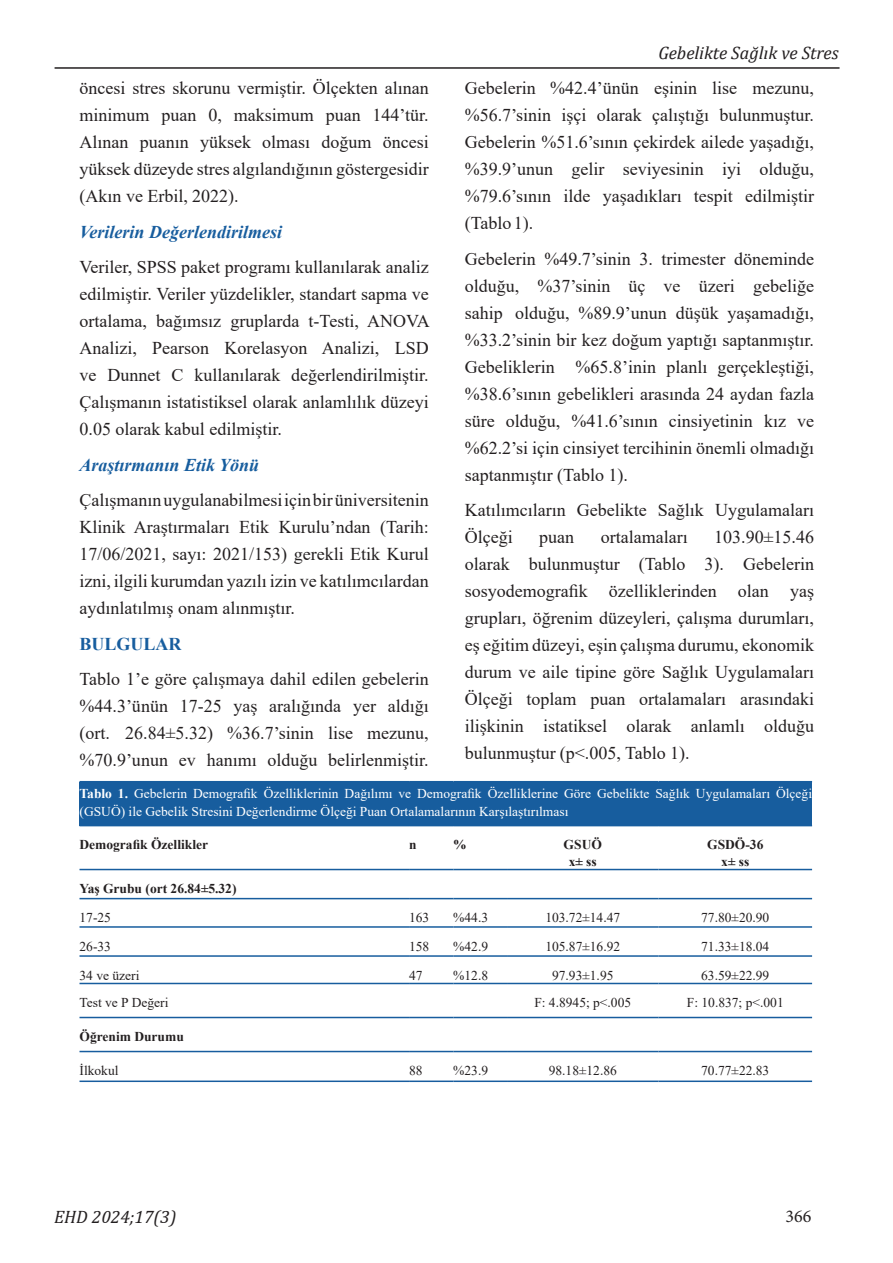
<style>
.page{position:relative;width:893px;height:1263px;background:#fff}
.page>*{position:absolute;margin:0;border:0;box-sizing:border-box;transform-origin:0 0}
.metin_gövde{font:18px/27px "Times New Roman";color:#231f20;text-align:justify}
.metin_gövde_başlık_2{font:italic 700 18px "Times New Roman";color:#175d9e}
.t1{font:italic 18px "Cambria";color:#231f20}
.metin_gövde_başlık_1{font:700 18px "Times New Roman";color:#175d9e}
.t2{font:18px "Minion Pro";color:#231f20}
.metin_gövde-2{font:13.5px/18px "Times New Roman";color:#fff}
.Table_Paragraph{font:13.5px "Times New Roman";color:#231f20}
.Table_Paragraph-2{font:700 13.5px "Times New Roman";color:#231f20}
.s1{font-weight:700}
</style>
<div class="page">
<hr style="left:55px;top:67px;width:784px;height:2px;background:#231f20">
<div style="left:79px;top:782px;width:733px;height:44px;background:#175d9e"></div>
<hr style="left:79px;top:781px;width:330px;height:1px;background:#175d9e">
<hr style="left:409px;top:781px;width:44px;height:1px;background:#175d9e">
<hr style="left:453px;top:781px;width:54px;height:1px;background:#175d9e">
<hr style="left:507px;top:781px;width:151px;height:1px;background:#175d9e">
<hr style="left:658px;top:781px;width:154px;height:1px;background:#175d9e">
<hr style="left:79px;top:869px;width:330px;height:1px;background:#175d9e">
<hr style="left:409px;top:869px;width:44px;height:1px;background:#175d9e">
<hr style="left:453px;top:869px;width:54px;height:1px;background:#175d9e">
<hr style="left:507px;top:869px;width:151px;height:1px;background:#175d9e">
<hr style="left:658px;top:869px;width:154px;height:1px;background:#175d9e">
<hr style="left:79px;top:898px;width:330px;height:1px;background:#175d9e">
<hr style="left:409px;top:898px;width:44px;height:1px;background:#175d9e">
<hr style="left:453px;top:898px;width:54px;height:1px;background:#175d9e">
<hr style="left:507px;top:898px;width:151px;height:1px;background:#175d9e">
<hr style="left:658px;top:898px;width:154px;height:1px;background:#175d9e">
<hr style="left:79px;top:926px;width:330px;height:2px;background:#175d9e">
<hr style="left:409px;top:926px;width:44px;height:2px;background:#175d9e">
<hr style="left:453px;top:926px;width:54px;height:2px;background:#175d9e">
<hr style="left:507px;top:926px;width:151px;height:2px;background:#175d9e">
<hr style="left:658px;top:926px;width:154px;height:2px;background:#175d9e">
<hr style="left:79px;top:955px;width:330px;height:2px;background:#175d9e">
<hr style="left:409px;top:955px;width:44px;height:2px;background:#175d9e">
<hr style="left:453px;top:955px;width:54px;height:2px;background:#175d9e">
<hr style="left:507px;top:955px;width:151px;height:2px;background:#175d9e">
<hr style="left:658px;top:955px;width:154px;height:2px;background:#175d9e">
<hr style="left:79px;top:983px;width:330px;height:1px;background:#175d9e">
<hr style="left:409px;top:983px;width:44px;height:1px;background:#175d9e">
<hr style="left:453px;top:983px;width:54px;height:1px;background:#175d9e">
<hr style="left:507px;top:983px;width:151px;height:1px;background:#175d9e">
<hr style="left:658px;top:983px;width:154px;height:1px;background:#175d9e">
<hr style="left:79px;top:1017px;width:330px;height:1px;background:#175d9e">
<hr style="left:409px;top:1017px;width:44px;height:1px;background:#175d9e">
<hr style="left:453px;top:1017px;width:54px;height:1px;background:#175d9e">
<hr style="left:507px;top:1017px;width:151px;height:1px;background:#175d9e">
<hr style="left:658px;top:1017px;width:154px;height:1px;background:#175d9e">
<hr style="left:79px;top:1051px;width:330px;height:1px;background:#175d9e">
<hr style="left:409px;top:1051px;width:44px;height:1px;background:#175d9e">
<hr style="left:453px;top:1051px;width:54px;height:1px;background:#175d9e">
<hr style="left:507px;top:1051px;width:151px;height:1px;background:#175d9e">
<hr style="left:658px;top:1051px;width:154px;height:1px;background:#175d9e">
<hr style="left:79px;top:1080px;width:330px;height:2px;background:#175d9e">
<hr style="left:409px;top:1080px;width:44px;height:2px;background:#175d9e">
<hr style="left:453px;top:1080px;width:54px;height:2px;background:#175d9e">
<hr style="left:507px;top:1080px;width:151px;height:2px;background:#175d9e">
<hr style="left:658px;top:1080px;width:154px;height:2px;background:#175d9e">
<p class="t1" style="left:658px;top:40px;width:182px">Gebelikte Sağlık ve Stres</p>
<p class="metin_gövde" style="left:79px;top:74px;width:351px">öncesi stres skorunu vermiştir. Ölçekten alınan minimum puan 0, maksimum puan 144’tür.<br>Alınan puanın yüksek olması doğum öncesi yüksek düzeyde stres algılandığının göstergesidir (Akın ve Erbil, 2022).</p>
<p class="metin_gövde_başlık_2" style="left:79px;top:219px;width:204px">Verilerin Değerlendirilmesi</p>
<p class="metin_gövde" style="left:79px;top:253px;width:352px">Veriler, SPSS paket programı kullanılarak analiz edilmiştir. Veriler yüzdelikler, standart sapma ve ortalama, bağımsız gruplarda t-Testi, ANOVA Analizi, Pearson Korelasyon Analizi, LSD ve Dunnet C kullanılarak değerlendirilmiştir.<br>Çalışmanın istatistiksel olarak anlamlılık düzeyi 0.05 olarak kabul edilmiştir.</p>
<p class="metin_gövde_başlık_2" style="left:79px;top:452px;width:181px">Araştırmanın Etik Yönü</p>
<p class="metin_gövde" style="left:79px;top:486px;width:351px">Çalışmanın uygulanabilmesi için bir üniversitenin Klinik Araştırmaları Etik Kurulu’ndan (Tarih:<br>17/06/2021, sayı: 2021/153) gerekli Etik Kurul izni, ilgili kurumdan yazılı izin ve katılımcılardan aydınlatılmış onam alınmıştır.</p>
<p class="metin_gövde_başlık_1" style="left:79px;top:631px;width:104px">BULGULAR</p>
<p class="metin_gövde" style="left:79px;top:665px;width:351px">Tablo 1’e göre çalışmaya dahil edilen gebelerin %44.3’ünün 17-25 yaş aralığında yer aldığı (ort. 26.84±5.32) %36.7’sinin lise mezunu, %70.9’unun ev hanımı olduğu belirlenmiştir.</p>
<p class="metin_gövde" style="left:465px;top:74px;width:351px">Gebelerin %42.4’ünün eşinin lise mezunu, %56.7’sinin işçi olarak çalıştığı bulunmuştur.<br>Gebelerin %51.6’sının çekirdek ailede yaşadığı, %39.9’unun gelir seviyesinin iyi olduğu, %79.6’sının ilde yaşadıkları tespit edilmiştir (Tablo 1).</p>
<p class="metin_gövde" style="left:465px;top:245px;width:351px">Gebelerin %49.7’sinin 3. trimester döneminde olduğu, %37’sinin üç ve üzeri gebeliğe sahip olduğu, %89.9’unun düşük yaşamadığı, %33.2’sinin bir kez doğum yaptığı saptanmıştır.<br>Gebeliklerin %65.8’inin planlı gerçekleştiği, %38.6’sının gebelikleri arasında 24 aydan fazla süre olduğu, %41.6’sının cinsiyetinin kız ve %62.2’si için cinsiyet tercihinin önemli olmadığı saptanmıştır (Tablo 1).</p>
<p class="metin_gövde" style="left:465px;top:496px;width:351px">Katılımcıların Gebelikte Sağlık Uygulamaları<br>Ölçeği</p>
<p class="metin_gövde" style="left:539px;top:523px;width:36px">puan</p>
<p class="metin_gövde" style="left:601px;top:523px;width:88px">ortalamaları</p>
<p class="metin_gövde" style="left:465px;top:523px;width:351px;text-indent:249px">103.90±15.46 olarak bulunmuştur (Tablo 3). Gebelerin sosyodemografik özelliklerinden olan yaş grupları, öğrenim düzeyleri, çalışma durumları, eş eğitim düzeyi, eşin çalışma durumu, ekonomik durum ve aile tipine göre Sağlık Uygulamaları Ölçeği toplam puan ortalamaları arasındaki ilişkinin istatiksel olarak anlamlı olduğu bulunmuştur (p&lt;.005, Tablo 1).</p>
<p class="metin_gövde-2" style="left:79px;top:784px;width:734px"><span class="s1">Tablo 1.</span> Gebelerin Demografik Özelliklerinin Dağılımı ve Demografik Özelliklerine Göre Gebelikte Sağlık Uygulamaları Ölçeği (GSUÖ) ile Gebelik Stresini Değerlendirme Ölçeği Puan Ortalamalarının Karşılaştırılması</p>
<p class="Table_Paragraph-2" style="left:79px;top:835px;width:130px">Demografik Özellikler</p>
<p class="Table_Paragraph-2" style="left:409px;top:835px;width:9px">n</p>
<p class="Table_Paragraph-2" style="left:453px;top:835px;width:15px">%</p>
<p class="Table_Paragraph-2" style="left:564px;top:835px;width:40px">GSUÖ</p>
<p class="Table_Paragraph-2" style="left:569px;top:851px;width:30px">x± ss</p>
<p class="Table_Paragraph-2" style="left:707px;top:835px;width:58px">GSDÖ-36</p>
<p class="Table_Paragraph-2" style="left:721px;top:851px;width:30px">x± ss</p>
<p class="Table_Paragraph-2" style="left:79px;top:879px;width:159px">Yaş Grubu (ort 26.84±5.32)</p>
<p class="Table_Paragraph" style="left:79px;top:908px;width:33px">17-25</p>
<p class="Table_Paragraph" style="left:409px;top:908px;width:22px">163</p>
<p class="Table_Paragraph" style="left:453px;top:908px;width:36px">%44.3</p>
<p class="Table_Paragraph" style="left:545px;top:908px;width:76px">103.72±14.47</p>
<p class="Table_Paragraph" style="left:701px;top:908px;width:70px">77.80±20.90</p>
<p class="Table_Paragraph" style="left:79px;top:936px;width:33px">26-33</p>
<p class="Table_Paragraph" style="left:409px;top:936px;width:22px">158</p>
<p class="Table_Paragraph" style="left:453px;top:936px;width:36px">%42.9</p>
<p class="Table_Paragraph" style="left:545px;top:936px;width:76px">105.87±16.92</p>
<p class="Table_Paragraph" style="left:701px;top:936px;width:70px">71.33±18.04</p>
<p class="Table_Paragraph" style="left:79px;top:965px;width:61px">34 ve üzeri</p>
<p class="Table_Paragraph" style="left:409px;top:965px;width:15px">47</p>
<p class="Table_Paragraph" style="left:453px;top:965px;width:36px">%12.8</p>
<p class="Table_Paragraph" style="left:552px;top:965px;width:63px">97.93±1.95</p>
<p class="Table_Paragraph" style="left:701px;top:965px;width:70px">63.59±22.99</p>
<p class="Table_Paragraph" style="left:79px;top:993px;width:90px">Test ve P Değeri</p>
<p class="Table_Paragraph" style="left:534px;top:993px;width:98px">F: 4.8945; p&lt;.005</p>
<p class="Table_Paragraph" style="left:687px;top:993px;width:98px">F: 10.837; p&lt;.001</p>
<p class="Table_Paragraph-2" style="left:79px;top:1027px;width:106px">Öğrenim Durumu</p>
<p class="Table_Paragraph" style="left:79px;top:1061px;width:41px">İlkokul</p>
<p class="Table_Paragraph" style="left:409px;top:1061px;width:15px">88</p>
<p class="Table_Paragraph" style="left:453px;top:1061px;width:36px">%23.9</p>
<p class="Table_Paragraph" style="left:549px;top:1061px;width:70px">98.18±12.86</p>
<p class="Table_Paragraph" style="left:701px;top:1061px;width:70px">70.77±22.83</p>
<p class="t1" style="left:54px;top:1204px;width:124px">EHD 2024;17(3)</p>
<p class="t2" style="left:785px;top:1204px;width:27px">366</p>
</div>
